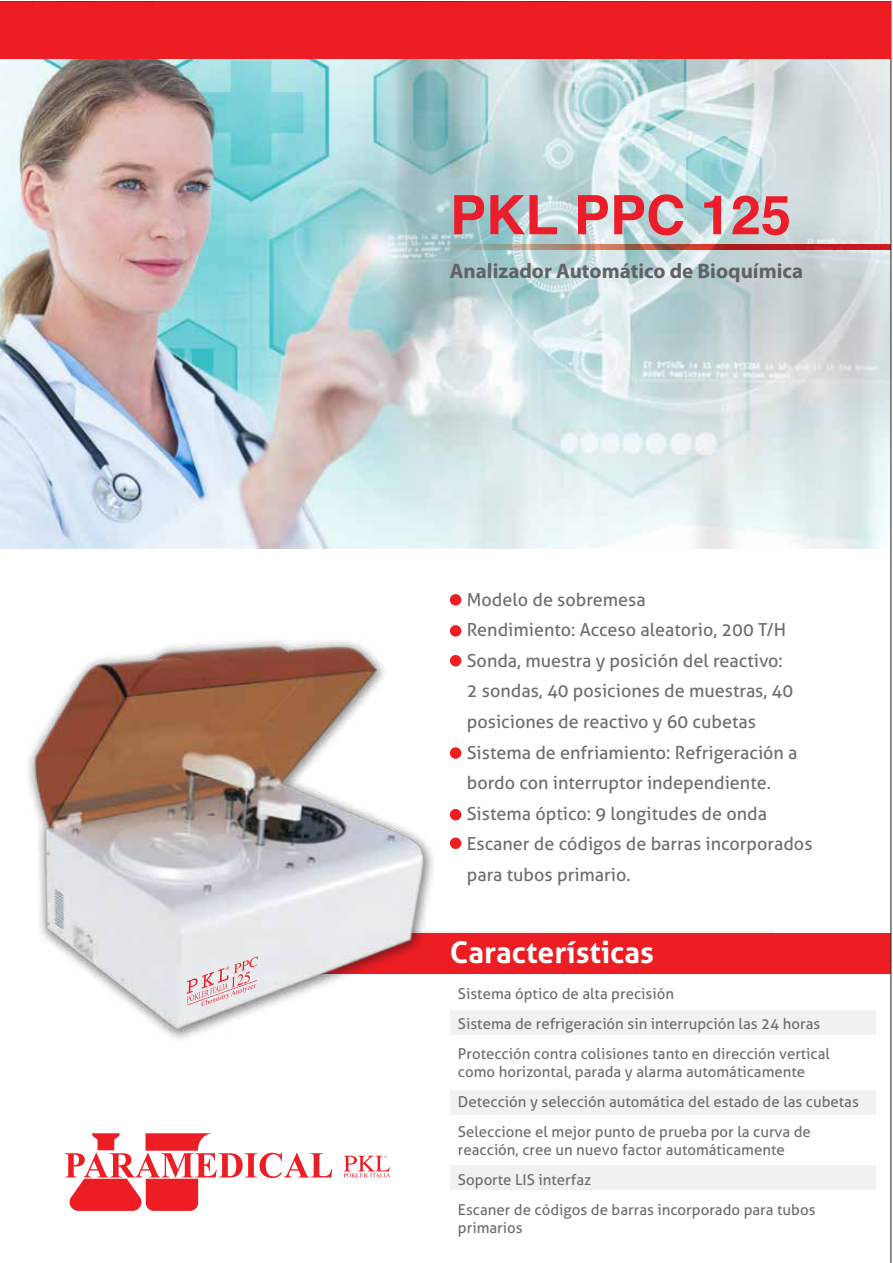
<style>
.page{position:relative;width:893px;height:1263px;background:#fff}
.page>*{position:absolute;margin:0;border:0;box-sizing:border-box;transform-origin:0 0}
.t1{font:700 54.3px "Helvetica";color:#eb1d2a}
.t2{font:700 30px "Aller";color:#fff}
.t3{font:700 21px "Myriad Pro";color:#616264}
.t4{font:18px/30.6px "Aller";color:#6d6e71}
.t5{font:15px/30px "Aller";color:#6d6e71}
</style>
<div class="page">
<img style="left:0;top:59px;width:891px;height:1204px">
<div style="left:0;top:2px;width:891px;height:57px;background:#ed1d24"></div>
<div style="left:450px;top:1010px;width:425px;height:25px;background:#f1f1f2"></div>
<div style="left:450px;top:1090px;width:425px;height:25px;background:#f1f1f2"></div>
<div style="left:450px;top:1165px;width:425px;height:25px;background:#f1f1f2"></div>
<h1 class="t1" style="left:450px;top:182px;width:343px">PKL PPC 125</h1>
<h3 class="t3" style="left:450px;top:257px;width:355px">Analizador Automático de Bioquímica</h3>
<p class="t4" style="left:467px;top:584px;width:347px">Modelo de sobremesa<br>Rendimiento: Acceso aleatorio, 200 T/H Sonda, muestra y posición del reactivo:<br>2 sondas, 40 posiciones de muestras, 40 posiciones de reactivo y 60 cubetas Sistema de enfriamiento: Refrigeración a bordo con interruptor independiente.<br>Sistema óptico: 9 longitudes de onda Escaner de códigos de barras incorporados para tubos primario.</p>
<h2 class="t2" style="left:450px;top:934px;width:205px">Características</h2>
<p class="t5" style="left:458px;top:979px;width:374px">Sistema óptico de alta precisión<br>Sistema de refrigeración sin interrupción las 24 horas<br>Protección contra colisiones tanto en dirección vertical</p>
<p class="t5" style="left:458px;top:1057px;width:402px">como horizontal, parada y alarma automáticamente<br>Detección y selección automática del estado de las cubetas<br>Seleccione el mejor punto de prueba por la curva de</p>
<p class="t5" style="left:458px;top:1135px;width:359px">reacción, cree un nuevo factor automáticamente<br>Soporte LIS interfaz<br>Escaner de códigos de barras incorporado para tubos</p>
<p class="t5" style="left:458px;top:1213px;width:66px">primarios</p>
</div>
